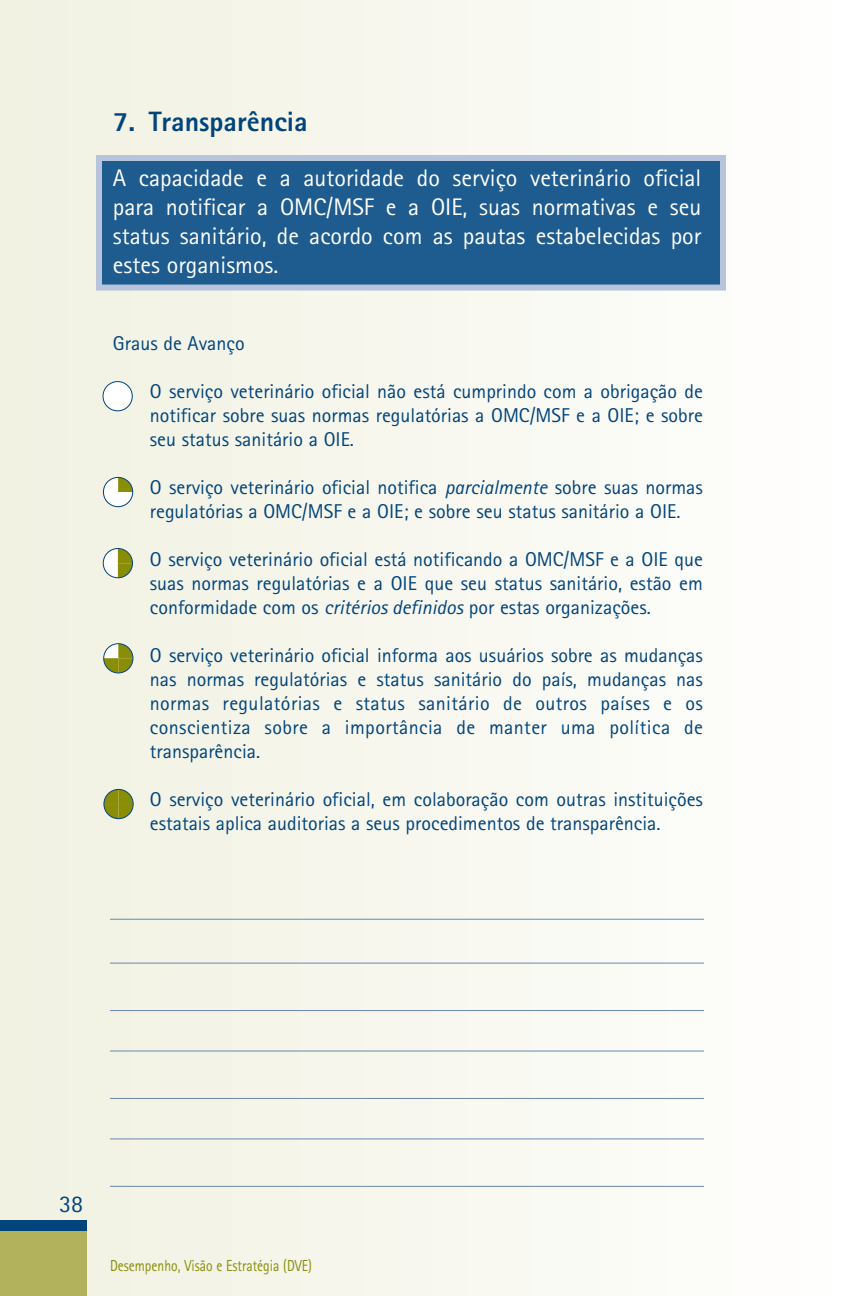
<style>
.page{position:relative;width:864px;height:1296px;background:#fff}
.page>*{position:absolute;margin:0;border:0;box-sizing:border-box;transform-origin:0 0}
.t1{font:800 28px "Rotis Sans Serif";color:#00447b}
.t2{font:24px/28.8px "Rotis Sans Serif";color:#fff;text-align:justify}
.t3{font:24px "Rotis Sans Serif";color:#00447b}
.t4{font:20px/24px "Rotis Sans Serif";color:#00447b;text-align:justify}
.t5{font:16px "Rotis Sans Serif";color:#8a8d06;scale:.85 1}
.s1{font-style:italic}
</style>
<div class="page">
<div style="left:0;top:0;width:37px;height:1296px;background:#f1f2e2"></div>
<div style="left:29px;top:0;width:41px;height:1296px;background:#f1f2e3"></div>
<div style="left:62px;top:0;width:41px;height:1296px;background:#f2f3e4"></div>
<div style="left:95px;top:0;width:42px;height:1296px;background:#f2f3e4"></div>
<div style="left:129px;top:0;width:41px;height:1296px;background:#f3f4e6"></div>
<div style="left:162px;top:0;width:41px;height:1296px;background:#f3f4e7"></div>
<div style="left:195px;top:0;width:42px;height:1296px;background:#f3f4e7"></div>
<div style="left:229px;top:0;width:41px;height:1296px;background:#f5f5e9"></div>
<div style="left:262px;top:0;width:41px;height:1296px;background:#f5f5ea"></div>
<div style="left:295px;top:0;width:42px;height:1296px;background:#f6f6ec"></div>
<div style="left:329px;top:0;width:41px;height:1296px;background:#f6f6ec"></div>
<div style="left:362px;top:0;width:41px;height:1296px;background:#f7f7ee"></div>
<div style="left:395px;top:0;width:42px;height:1296px;background:#f7f7ef"></div>
<div style="left:429px;top:0;width:41px;height:1296px;background:#f8f8f0"></div>
<div style="left:462px;top:0;width:41px;height:1296px;background:#f9f9f1"></div>
<div style="left:495px;top:0;width:42px;height:1296px;background:#f9f9f2"></div>
<div style="left:529px;top:0;width:41px;height:1296px;background:#fafaf4"></div>
<div style="left:562px;top:0;width:41px;height:1296px;background:#fafaf5"></div>
<div style="left:595px;top:0;width:42px;height:1296px;background:#fbfbf6"></div>
<div style="left:629px;top:0;width:41px;height:1296px;background:#fbfbf7"></div>
<div style="left:662px;top:0;width:41px;height:1296px;background:#fcfcf9"></div>
<div style="left:695px;top:0;width:42px;height:1296px;background:#fcfcf9"></div>
<div style="left:729px;top:0;width:41px;height:1296px;background:#fefdfb"></div>
<div style="left:0;top:1221px;width:87px;height:12px;background:#00447b"></div>
<div style="left:0;top:1231px;width:87px;height:65px;background:#b2b25d"></div>
<div style="left:99px;top:158px;width:624px;height:130px;background:#1e5b8f"></div>
<div style="left:96px;top:155px;width:630px;height:136px;border:6px solid #b8c4dc"></div>
<div style="left:103px;top:381px;width:29px;height:30px;background:#fff;border-radius:50%"></div>
<div style="left:103px;top:381px;width:29px;height:30px;border:1px solid #00447b;border-radius:50%"></div>
<div style="left:104px;top:477px;width:29px;height:30px;background:#fff;border-radius:50%"></div>
<svg style="left:118px;top:477px;width:15px;height:15px"></svg>
<div style="left:103px;top:477px;width:30px;height:30px;border:1px solid #00447b;border-radius:50%"></div>
<svg style="left:103px;top:549px;width:30px;height:29px"></svg>
<svg style="left:118px;top:550px;width:14px;height:28px"></svg>
<div style="left:103px;top:548px;width:30px;height:30px;border:1px solid #00447b;border-radius:50%"></div>
<svg style="left:104px;top:644px;width:29px;height:29px"></svg>
<div style="left:103px;top:643px;width:30px;height:30px;border:1px solid #00447b;border-radius:50%"></div>
<svg style="left:104px;top:789px;width:29px;height:30px"></svg>
<div style="left:104px;top:789px;width:29px;height:30px;border:1px solid #00447b;border-radius:50%"></div>
<hr style="left:110px;top:919px;width:594px;height:1px;background:#6988b2">
<hr style="left:110px;top:963px;width:594px;height:1px;background:#6988b2">
<hr style="left:110px;top:1010px;width:594px;height:1px;background:#6988b2">
<hr style="left:110px;top:1051px;width:594px;height:1px;background:#6988b2">
<hr style="left:110px;top:1098px;width:594px;height:1px;background:#6988b2">
<hr style="left:110px;top:1138px;width:594px;height:1px;background:#6988b2">
<hr style="left:110px;top:1186px;width:594px;height:1px;background:#6988b2">
<h1 class="t1" style="left:113px;top:112px;width:196px">7. Transparência</h1>
<p class="t2" style="left:113px;top:166px;width:590px">A capacidade e a autoridade do serviço veterinário oficial para notificar a OMC/MSF e a OIE, suas normativas e seu status sanitário, de acordo com as pautas estabelecidas por estes organismos.</p>
<p class="t4" style="left:113px;top:333px;width:133px">Graus de Avanço</p>
<p class="t4" style="left:150px;top:381px;width:555px">O serviço veterinário oficial não está cumprindo com a obrigação de notificar sobre suas normas regulatórias a OMC/MSF e a OIE; e sobre seu status sanitário a OIE.</p>
<p class="t4" style="left:150px;top:477px;width:555px">O serviço veterinário oficial notifica <span class="s1">parcialmente</span> sobre suas normas regulatórias a OMC/MSF e a OIE; e sobre seu status sanitário a OIE.</p>
<p class="t4" style="left:150px;top:549px;width:555px">O serviço veterinário oficial está notificando a OMC/MSF e a OIE que suas normas regulatórias e a OIE que seu status sanitário, estão em conformidade com os <span class="s1">critérios definidos</span> por estas organizações.</p>
<p class="t4" style="left:150px;top:645px;width:555px">O serviço veterinário oficial informa aos usuários sobre as mudanças nas normas regulatórias e status sanitário do país, mudanças nas normas regulatórias e status sanitário de outros países e os conscientiza sobre a importância de manter uma política de transparência.</p>
<p class="t4" style="left:150px;top:789px;width:555px">O serviço veterinário oficial, em colaboração com outras instituições estatais aplica auditorias a seus procedimentos de transparência.</p>
<p class="t3" style="left:59px;top:1196px;width:26px">38</p>
<p class="t5" style="left:110px;top:1260px;width:239px">Desempenho, Visão e Estratégia (DVE)</p>
</div>
